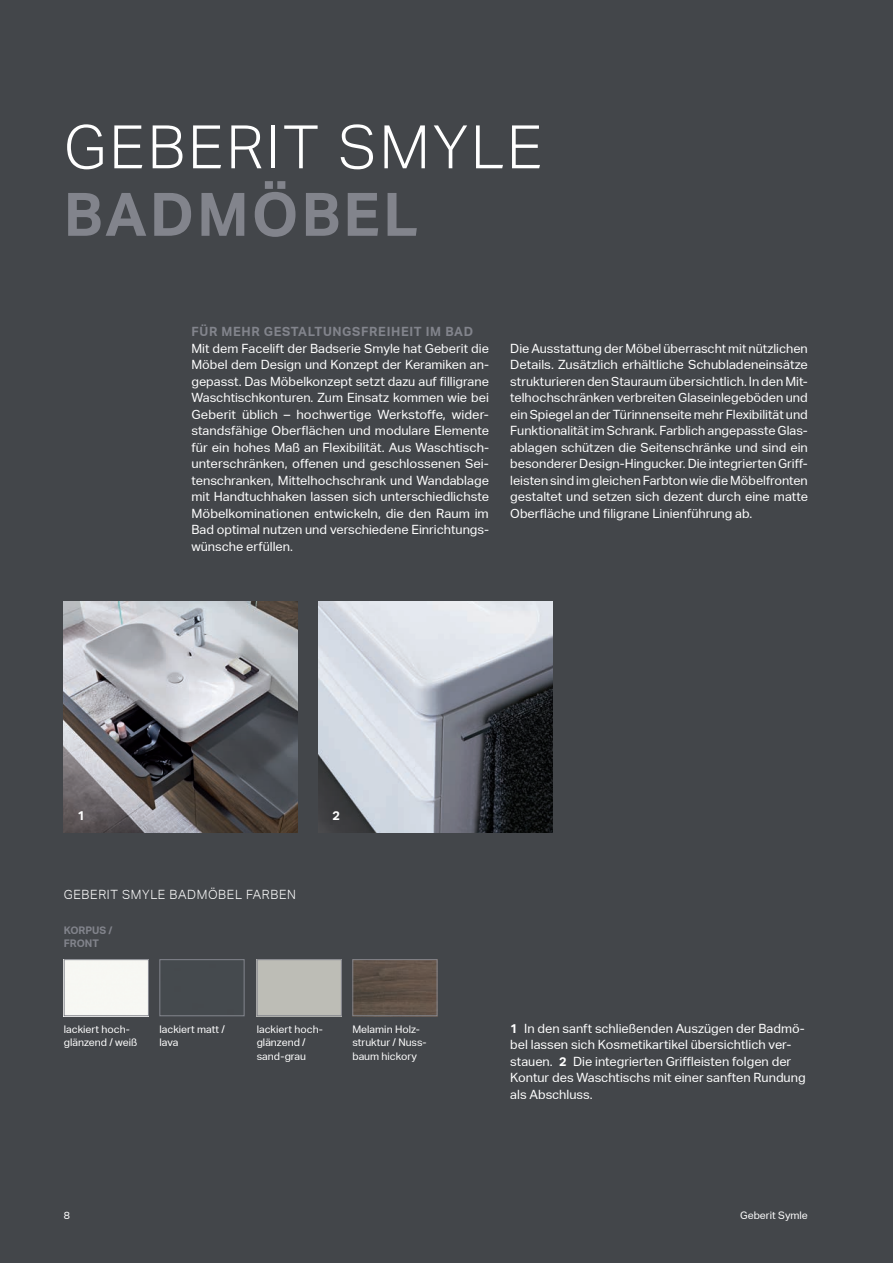
<style>
.page{position:relative;width:893px;height:1263px;background:#43464a}
.page>*{position:absolute;margin:0;border:0;box-sizing:border-box;transform-origin:0 0}
.Header_40_45_light_a{font:300 60px "Aktiv Grotesk Geberit";letter-spacing:.05em;color:#fff}
.Header_40_45_bold_al{font:700 60px "Aktiv Grotesk Geberit";letter-spacing:.05em;color:#82848c}
.Body_copy_8_5_11_reg{font:12.75px/16.5px "Aktiv Grotesk Geberit";color:#fff;text-align:justify}
.Body_header_8_5_11_b{font:700 12.75px "Aktiv Grotesk Geberit";letter-spacing:.05em;color:#82848c}
.Body_header_8_5_11_l{font:300 12.75px "Aktiv Grotesk Geberit";letter-spacing:.05em;color:#fff}
.Image_number_white{font:700 12.75px "Aktiv Grotesk Geberit";color:#fff}
.Caption_copy_7_9_reg{font:10.5px/13.5px "Aktiv Grotesk Geberit";color:#fff}
.Caption_header_7_9_a{font:700 10.5px/13.5px "Aktiv Grotesk Geberit";color:#82848c}
.s1{font-weight:700}
</style>
<div class="page">
<img style="left:319px;top:601px;width:234px;height:231px">
<img style="left:64px;top:601px;width:234px;height:231px">
<div style="left:259px;top:961px;width:81px;height:53px;background:#bdbdb6"></div>
<div style="left:257px;top:959px;width:85px;height:57px;border:1px solid #82848c"></div>
<div style="left:159px;top:959px;width:85px;height:57px;border:1px solid #82848c"></div>
<div style="left:66px;top:961px;width:81px;height:53px;background:#f7f7f3"></div>
<div style="left:64px;top:959px;width:85px;height:57px;border:1px solid #82848c"></div>
<img style="left:354px;top:961px;width:81px;height:53px">
<div style="left:352px;top:959px;width:85px;height:57px;border:1px solid #82848c"></div>
<p class="Header_40_45_light_a" style="left:64px;top:112px;width:480px">GEBERIT SMYLE</p>
<p class="Header_40_45_bold_al" style="left:64px;top:180px;width:356px">BADMÖBEL</p>
<p class="Body_header_8_5_11_b" style="left:191px;top:325px;width:283px">FÜR MEHR GESTALTUNGSFREIHEIT IM BAD</p>
<p class="Body_copy_8_5_11_reg" style="left:191px;top:340px;width:299px">Mit dem Facelift der Badserie Smyle hat Geberit die Möbel dem Design und Konzept der Keramiken an&shy;gepasst. Das Möbelkonzept setzt dazu auf filligrane Waschtischkonturen. Zum Einsatz kommen wie bei Geberit üblich – hochwertige Werkstoffe, wider&shy;standsfähige Oberflächen und modulare Elemente für ein hohes Maß an Flexibilität. Aus Waschtisch&shy;unterschränken, offenen und geschlossenen Sei&shy;tenschranken, Mittelhochschrank und Wandablage mit Handtuchhaken lassen sich unterschiedlichste Möbelkominationen entwickeln, die den Raum im Bad optimal nutzen und verschiedene Einrichtungs&shy;wünsche erfüllen.</p>
<p class="Body_copy_8_5_11_reg" style="left:510px;top:340px;width:299px">Die Ausstattung der Möbel überrascht mit nützlichen Details. Zusätzlich erhältliche Schubladeneinsätze strukturieren den Stauraum übersichtlich. In den Mit&shy;telhochschränken verbreiten Glaseinlegeböden und ein Spiegel an der Türinnenseite mehr Flexibilität und Funktionalität im Schrank. Farblich angepasste Glas&shy;ablagen schützen die Seitenschränke und sind ein besonderer Design-Hingucker. Die integrierten Griff&shy;leisten sind im gleichen Farbton wie die Möbelfronten gestaltet und setzen sich dezent durch eine matte Oberfläche und filigrane Linienführung ab.</p>
<p class="Image_number_white" style="left:77px;top:808px;width:9px">1</p>
<p class="Image_number_white" style="left:333px;top:808px;width:9px">2</p>
<p class="Body_header_8_5_11_l" style="left:64px;top:887px;width:234px">GEBERIT SMYLE BADMÖBEL FARBEN</p>
<p class="Caption_header_7_9_a" style="left:64px;top:923px;width:50px">KORPUS /<br>FRONT</p>
<p class="Caption_copy_7_9_reg" style="left:159px;top:1022px;width:67px">lackiert matt / lava</p>
<p class="Caption_copy_7_9_reg" style="left:64px;top:1022px;width:75px">lackiert hoch&shy;glänzend / weiß</p>
<p class="Caption_copy_7_9_reg" style="left:352px;top:1022px;width:76px">Melamin Holz&shy;struktur / Nuss&shy;baum hickory</p>
<p class="Caption_copy_7_9_reg" style="left:257px;top:1022px;width:68px">lackiert hoch&shy;glänzend / sand-grau</p>
<p class="Body_copy_8_5_11_reg" style="left:510px;top:1020px;width:297px;text-align:left"><span class="s1">1</span> In den sanft schließenden Auszügen der Badmö&shy;bel lassen sich Kosmetikartikel übersichtlich ver&shy;stauen. <span class="s1">2</span> Die integrierten Griffleisten folgen der Kontur des Waschtischs mit einer sanften Rundung als Abschluss.</p>
<p class="Caption_copy_7_9_reg" style="left:64px;top:1209px;width:8px">8</p>
<p class="Caption_copy_7_9_reg" style="left:740px;top:1209px;width:69px">Geberit Symle</p>
</div>
